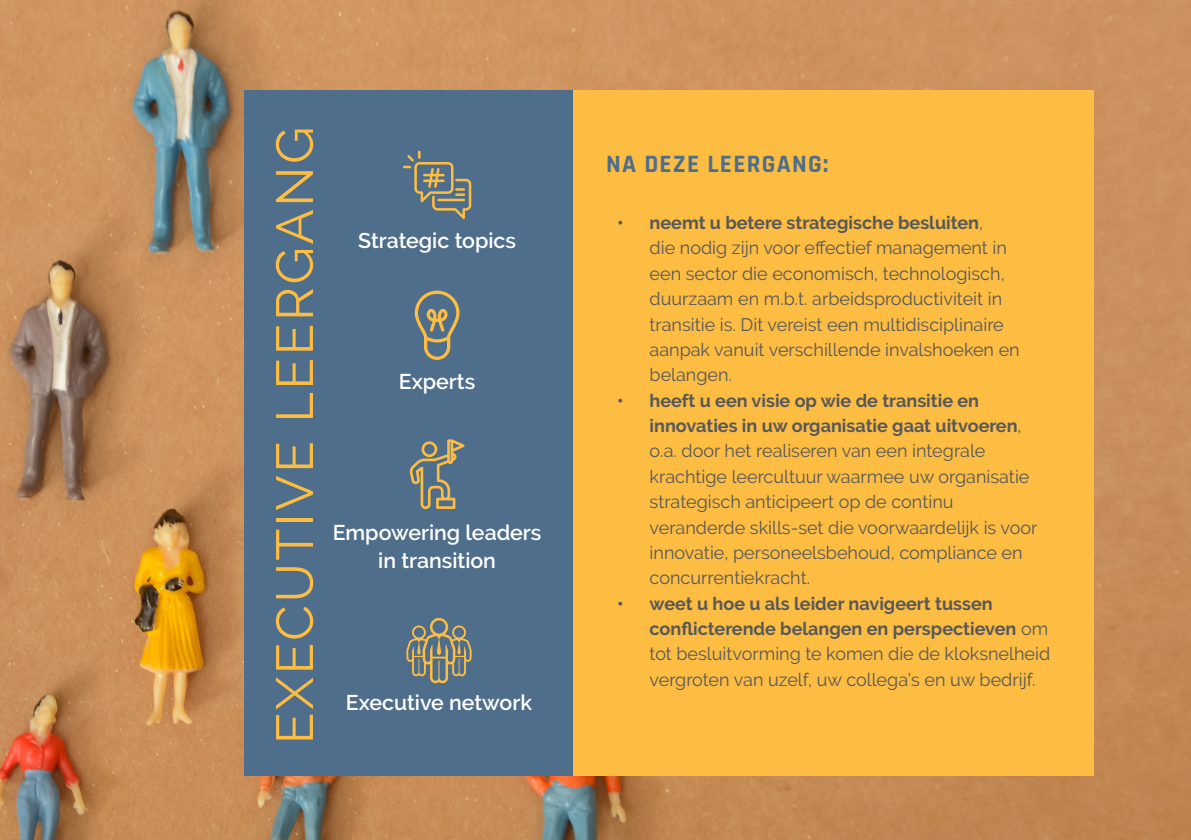
<style>
.page{position:relative;width:1191px;height:840px;background:#fff}
.page>*{position:absolute;margin:0;border:0;box-sizing:border-box;transform-origin:0 0}
.H-1{font:52px "Raleway";letter-spacing:.05em;color:#fdbc42}
.H-5{font:700 25.2px "Rajdhani";letter-spacing:.05em;color:#4e6e8b}
.S--2{font:600 21.4px "Raleway";color:#fff}
.t1{font:18px/25.4px "Raleway";color:#57585a}
.s1{font-weight:700}
</style>
<div class="page">
<img style="left:0;top:0;width:1191px;height:839px">
<div style="left:244px;top:90px;width:849px;height:685px;background:#4e6e8b"></div>
<div style="left:573px;top:90px;width:520px;height:685px;background:#fdbc42"></div>
<svg style="left:403px;top:150px;width:68px;height:69px"></svg>
<svg style="left:415px;top:290px;width:44px;height:70px"></svg>
<svg style="left:409px;top:439px;width:55px;height:70px"></svg>
<svg style="left:406px;top:617px;width:66px;height:66px"></svg>
<p class="H-1" style="left:264px;top:743px;width:618px;rotate:-90deg">EXECUTIVE LEERGANG</p>
<p class="S--2" style="left:358px;top:228px;width:159px">Strategic topics</p>
<p class="S--2" style="left:399px;top:369px;width:78px">Experts</p>
<p class="S--2" style="left:333px;top:519px;width:210px">Empowering leaders</p>
<p class="S--2" style="left:378px;top:548px;width:119px">in transition</p>
<p class="S--2" style="left:346px;top:690px;width:188px">Executive network</p>
<p class="H-5" style="left:606px;top:148px;width:223px">NA DEZE LEERGANG:</p>
<p class="t1" style="left:649px;top:210px;width:372px;text-indent:-33px"><span class="s1">• neemt u betere strategische besluiten</span>,<br>die nodig zijn voor effectief management in een sector die economisch, technologisch, duurzaam en m.b.t. arbeidsproductiviteit in transitie is. Dit vereist een multidisciplinaire aanpak vanuit verschillende invalshoeken en belangen.</p>
<p class="t1" style="left:649px;top:387px;width:389px;text-indent:-33px"><span class="s1">• heeft u een visie op wie de transitie en innovaties in uw organisatie gaat uitvoeren</span>, o.a. door het realiseren van een integrale krachtige leercultuur waarmee uw organisatie strategisch anticipeert op de continu veranderde skills-set die voorwaardelijk is voor innovatie, personeelsbehoud, compliance en concurrentiekracht.</p>
<p class="t1" style="left:649px;top:590px;width:402px;text-indent:-33px"><span class="s1">• weet u hoe u als leider navigeert tussen conflicterende belangen en perspectieven</span> om tot besluitvorming te komen die de kloksnelheid vergroten van uzelf, uw collega’s en uw bedrijf.</p>
</div>
